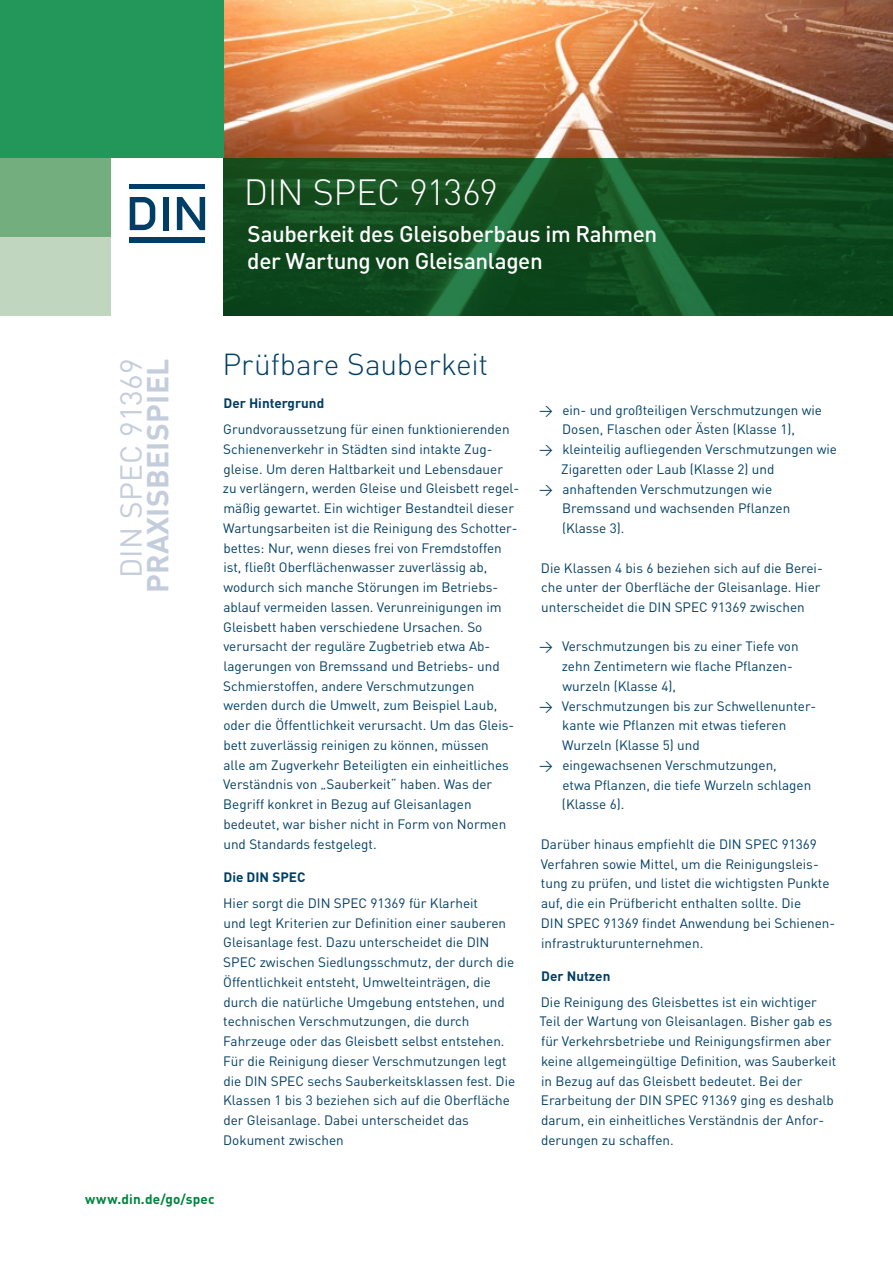
<style>
.page{position:relative;width:893px;height:1263px;background:#fff}
.page>*{position:absolute;margin:0;border:0;box-sizing:border-box;transform-origin:0 0}
.t1{font:300 36px "DINOT";letter-spacing:-.02em;color:#fff}
.t2{font:300 30px "DINOT";letter-spacing:-.005em;color:#003e65}
.t3{font:700 30px "DINOT";letter-spacing:.01em;color:#c4cddc}
.t4{font:30px "DINOT";letter-spacing:.01em;color:#c4cddc}
.t5{font:500 22.5px/27px "DINOT";letter-spacing:-.02em;color:#fff}
.t6{font:13.5px/19.8px "DINOT";color:#003e65}
.t7{font:700 13.5px "DINOT";color:#003e65}
.t8{font:700 13.5px "DINOT";letter-spacing:.015em;color:#00843d}
</style>
<div class="page">
<img style="left:223px;top:0;width:670px;height:158px">
<div style="left:0;top:0;width:112px;height:316px;background:#c0d6bf"></div>
<div style="left:0;top:0;width:112px;height:237px;background:#73ae7f"></div>
<div style="left:0;top:0;width:223px;height:158px;background:#239659"></div>
<svg style="left:223px;top:158px;width:670px;height:158px;background:#114d20"></svg>
<svg style="left:130px;top:197px;width:25px;height:33px"></svg>
<div style="left:130px;top:184px;width:75px;height:5px;background:#003e65"></div>
<div style="left:163px;top:197px;width:5px;height:33px;background:#003e65"></div>
<svg style="left:177px;top:197px;width:28px;height:33px"></svg>
<div style="left:130px;top:238px;width:75px;height:5px;background:#003e65"></div>
<h1 class="t1" style="left:244px;top:164px;width:256px">DIN SPEC 91369</h1>
<h3 class="t5" style="left:247px;top:218px;width:412px">Sauberkeit des Gleisoberbaus im Rahmen der Wartung von Gleisanlagen</h3>
<h2 class="t4" style="left:112px;top:578px;width:221px;rotate:-90deg">DIN SPEC 91369</h2>
<h2 class="t3" style="left:134px;top:593px;width:236px;rotate:-90deg">PRAXISBEISPIEL</h2>
<h2 class="t2" style="left:222px;top:341px;width:267px">Prüfbare Sauberkeit</h2>
<p class="t7" style="left:223px;top:393px;width:102px">Der Hintergrund</p>
<p class="t6" style="left:223px;top:419px;width:298px">Grundvoraussetzung für einen funktionierenden Schienenverkehr in Städten sind intakte Zug&shy;gleise. Um deren Haltbarkeit und Lebensdauer zu verlängern, werden Gleise und Gleisbett regel&shy;mäßig gewartet. Ein wichtiger Bestandteil dieser Wartungsarbeiten ist die Reinigung des Schotter&shy;bettes: Nur, wenn dieses frei von Fremdstoffen ist, fließt Oberflächenwasser zuverlässig ab, wodurch sich manche Störungen im Betriebs&shy;ablauf vermeiden lassen. Verunreinigungen im Gleisbett haben verschiedene Ursachen. So verursacht der reguläre Zugbetrieb etwa Ab&shy;lagerungen von Bremssand und Betriebs- und Schmierstoffen, andere Verschmutzungen werden durch die Umwelt, zum Beispiel Laub, oder die Öffentlichkeit verursacht. Um das Gleis&shy;bett zuverlässig reinigen zu können, müssen<br>alle am Zugverkehr Beteiligten ein einheitliches Verständnis von „Sauberkeit“ haben. Was der Begriff konkret in Bezug auf Gleisanlagen bedeutet, war bisher nicht in Form von Normen und Standards festgelegt.</p>
<p class="t7" style="left:223px;top:867px;width:83px">Die DIN SPEC</p>
<p class="t6" style="left:223px;top:893px;width:294px">Hier sorgt die DIN SPEC 91369 für Klarheit<br>und legt Kriterien zur Definition einer sauberen Gleisanlage fest. Dazu unterscheidet die DIN SPEC zwischen Siedlungsschmutz, der durch die Öffentlichkeit entsteht, Umwelteinträgen, die durch die natürliche Umgebung entstehen, und technischen Verschmutzungen, die durch Fahrzeuge oder das Gleisbett selbst entstehen.<br>Für die Reinigung dieser Verschmutzungen legt die DIN SPEC sechs Sauberkeitsklassen fest. Die Klassen 1 bis 3 beziehen sich auf die Oberfläche der Gleisanlage. Dabei unterscheidet das Dokument zwischen</p>
<p class="t8" style="left:85px;top:1188px;width:131px">www.din.de/go/spec</p>
<p class="t6" style="left:539px;top:400px;width:284px;text-align:center">→ ein- und großteiligen Verschmutzungen wie<br>Dosen, Flaschen oder Ästen (Klasse 1),</p>
<p class="t6" style="left:561px;top:439px;width:277px;text-indent:-22px">→ kleinteilig aufliegenden Verschmutzungen wie<br>Zigaretten oder Laub (Klasse 2) und</p>
<p class="t6" style="left:562px;top:478px;width:230px;text-indent:-23px">→ anhaftenden Verschmutzungen wie<br>Bremssand und wachsenden Pflanzen (Klasse 3).</p>
<p class="t6" style="left:541px;top:557px;width:283px">Die Klassen 4 bis 6 beziehen sich auf die Berei&shy;che unter der Oberfläche der Gleisanlage. Hier unterscheidet die DIN SPEC 91369 zwischen</p>
<p class="t6" style="left:562px;top:636px;width:238px;text-indent:-23px">→ Verschmutzungen bis zu einer Tiefe von zehn Zentimetern wie flache Pflanzen&shy;wurzeln (Klasse 4),</p>
<p class="t6" style="left:562px;top:696px;width:256px;text-indent:-23px">→ Verschmutzungen bis zur Schwellenunter&shy;kante wie Pflanzen mit etwas tieferen<br>Wurzeln (Klasse 5) und</p>
<p class="t6" style="left:562px;top:755px;width:251px;text-indent:-23px">→ eingewachsenen Verschmutzungen,<br>etwa Pflanzen, die tiefe Wurzeln schlagen (Klasse 6).</p>
<p class="t6" style="left:541px;top:834px;width:296px">Darüber hinaus empfiehlt die DIN SPEC 91369<br>Verfahren sowie Mittel, um die Reinigungsleis&shy;tung zu prüfen, und listet die wichtigsten Punkte auf, die ein Prüfbericht enthalten sollte. Die<br>DIN SPEC 91369 findet Anwendung bei Schienen&shy;infrastrukturunternehmen.</p>
<p class="t7" style="left:541px;top:965px;width:71px">Der Nutzen</p>
<p class="t6" style="left:539px;top:992px;width:298px">Die Reinigung des Gleisbettes ist ein wichtiger Teil der Wartung von Gleisanlagen. Bisher gab es für Verkehrsbetriebe und Reinigungsfirmen aber keine allgemeingültige Definition, was Sauberkeit in Bezug auf das Gleisbett bedeutet. Bei der Erarbeitung der DIN SPEC 91369 ging es deshalb darum, ein einheitliches Verständnis der Anfor&shy;derungen zu schaffen.</p>
</div>
